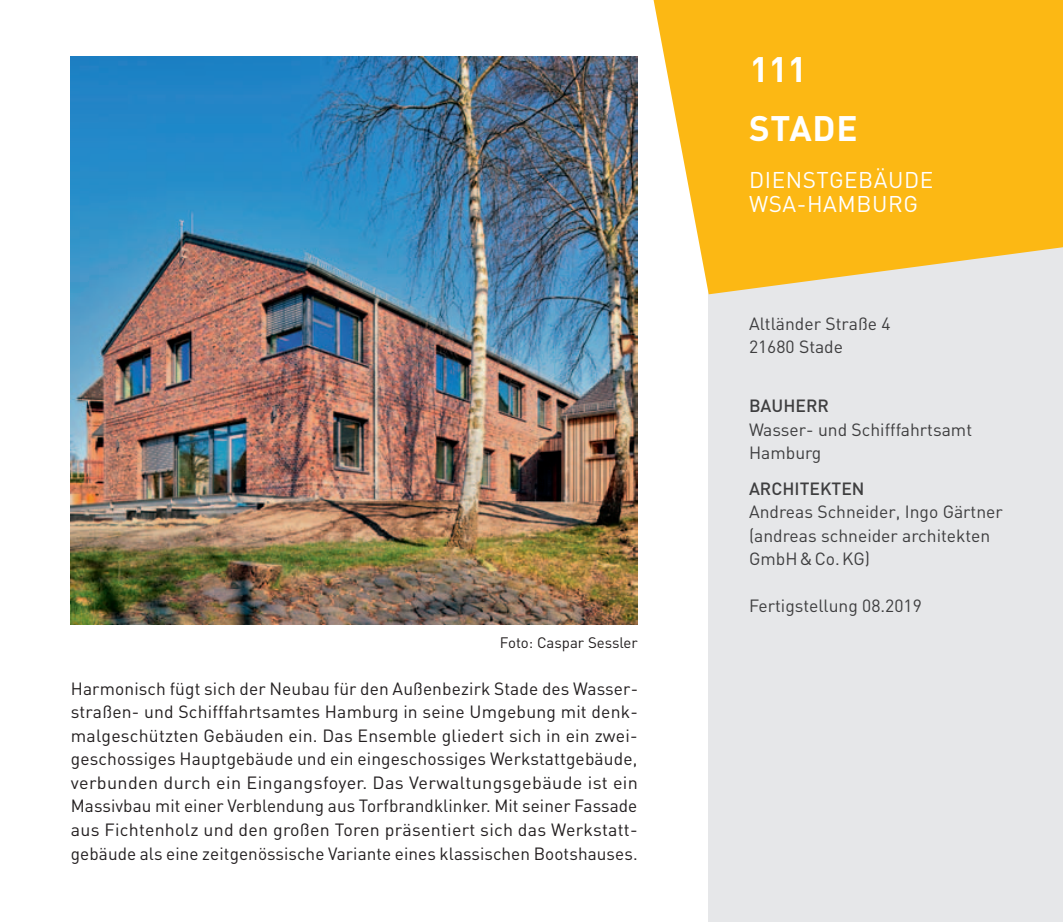
<style>
.page{position:relative;width:1063px;height:922px;background:#fff}
.page>*{position:absolute;margin:0;border:0;box-sizing:border-box;transform-origin:0 0}
.t1{font:700 35px "DIN";color:#fff}
.t2{font:22.5px "DIN";letter-spacing:.025em;color:#fff}
.t3{font:17.5px/23.5px "DIN";letter-spacing:.01em;color:#231f20}
.t4{font:17.5px/23.5px "DIN";color:#3e3e3f}
.t5{font:500 17.5px "DIN";color:#3e3e3f}
.t6{font:15px "DIN";color:#231f20}
</style>
<div class="page">
<div style="left:709px;top:234px;width:354px;height:687px;background:#e6e7e9"></div>
<svg style="left:654px;top:0;width:409px;height:294px;background:#fabf32"></svg>
<img style="left:71px;top:57px;width:567px;height:567px">
<p class="t6" style="left:500px;top:632px;width:139px">Foto: Caspar Sessler</p>
<p class="t3" style="left:71px;top:676px;width:569px">Harmonisch fügt sich der Neubau für den Außenbezirk Stade des Wasser&shy;straßen- und Schifffahrtsamtes Hamburg in seine Umgebung mit denk&shy;malgeschützten Gebäuden ein. Das Ensemble gliedert sich in ein zwei&shy;geschossiges Hauptgebäude und ein eingeschossiges Werkstattgebäude, verbunden durch ein Eingangsfoyer. Das Verwaltungsgebäude ist ein Massivbau mit einer Verblendung aus Torfbrandklinker. Mit seiner Fassade aus Fichtenholz und den großen Toren präsentiert sich das Werkstatt&shy;gebäude als eine zeitgenössische Variante eines klassischen Bootshauses.</p>
<h1 class="t1" style="left:750px;top:47px;width:59px">111</h1>
<h1 class="t1" style="left:749px;top:106px;width:110px">Stade</h1>
<p class="t2" style="left:749px;top:166px;width:30px">Dienstgeb</p>
<p class="t2" style="left:874px;top:166px;width:30px">äude</p>
<p class="t2" style="left:749px;top:190px;width:75px">WSA-Hamburg</p>
<p class="t4" style="left:749px;top:311px;width:143px">Altländer Straße 4<br>21680 Stade</p>
<p class="t5" style="left:749px;top:394px;width:81px">BAUHERR</p>
<p class="t4" style="left:749px;top:417px;width:225px">Wasser- und Schifffahrtsamt<br>Hamburg</p>
<p class="t5" style="left:749px;top:477px;width:117px">ARCHITEKTEN</p>
<p class="t4" style="left:749px;top:499px;width:255px">Andreas Schneider, Ingo Gärtner (andreas schneider architekten<br>GmbH &amp; Co.KG)</p>
<p class="t4" style="left:749px;top:593px;width:174px">Fertigstellung 08.2019</p>
</div>
